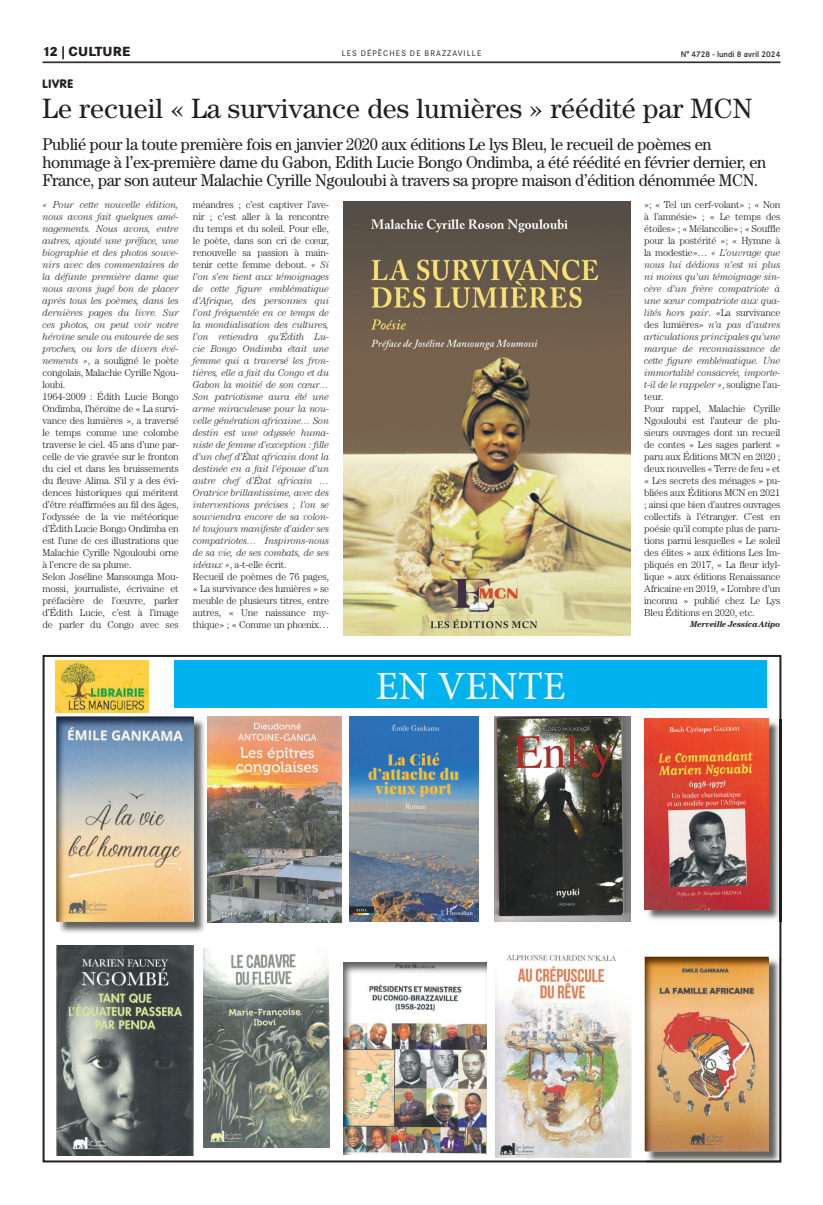
<style>
.page{position:relative;width:823px;height:1205px;background:#fff}
.page>*{position:absolute;margin:0;border:0;box-sizing:border-box;transform-origin:0 0}
.t1{font:40px "Minion Pro";color:#fff}
.t2{font:28px "Century";color:#231f20}
.t3{font:17px/18px "Century";letter-spacing:-.02em;color:#231f20;scale:.96 1}
.t4{font:800 13px "Corporate SBQ";letter-spacing:.02em;color:#231f20}
.t5{font:800 12px "Corporate Rounded";letter-spacing:.06em;color:#231f20}
.t6{font:300 10px/12px "Century";letter-spacing:-.02em;color:#231f20}
.t7{font:italic 300 10px/12px "Century";letter-spacing:-.02em;color:#231f20;scale:.95 1}
.t8{font:italic 700 8.5px "Century";letter-spacing:-.025em;color:#231f20}
.t9{font:8px "Corporate SBQ";letter-spacing:.135em;color:#231f20}
.t10{font:500 8px "Corporate SBQ";color:#231f20}
.s1{font-style:italic}
.s2{font-style:normal}
</style>
<div class="page">
<hr style="left:43px;top:62px;width:737px;height:1px;background:#231f20">
<svg style="left:43px;top:655px;width:738px;height:507px"></svg>
<img style="left:56px;top:661px;width:92px;height:52px">
<div style="left:174px;top:660px;width:592px;height:48px;background:#00b3ef"></div>
<img style="left:645px;top:720px;width:135px;height:201px">
<img style="left:643px;top:718px;width:125px;height:191px">
<img style="left:343px;top:963px;width:143px;height:191px">
<img style="left:58px;top:718px;width:148px;height:216px">
<img style="left:56px;top:716px;width:137px;height:205px">
<img style="left:58px;top:718px;width:135px;height:203px">
<img style="left:645px;top:958px;width:135px;height:204px">
<img style="left:645px;top:958px;width:123px;height:193px">
<img style="left:207px;top:716px;width:134px;height:206px">
<img style="left:56px;top:945px;width:137px;height:211px">
<img style="left:203px;top:948px;width:126px;height:199px">
<img style="left:494px;top:716px;width:136px;height:206px">
<img style="left:494px;top:948px;width:136px;height:210px">
<img style="left:349px;top:716px;width:129px;height:205px">
<img style="left:343px;top:201px;width:286px;height:434px">
<h3 class="t4" style="left:43px;top:43px;width:89px">12 | CULTURE</h3>
<p class="t9" style="left:341px;top:49px;width:141px">LES DÉPÊCHES DE BRAZZAVILLE</p>
<p class="t10" style="left:680px;top:49px;width:101px">N° 4728 - lundi 8 avril 2024</p>
<p class="t5" style="left:43px;top:77px;width:32px">LIVRE</p>
<h2 class="t2" style="left:43px;top:92px;width:711px">Le recueil « La survivance des lumières » réédité par MCN</h2>
<p class="t3" style="left:43px;top:135px;width:755px">Publié pour la toute première fois en janvier 2020 aux éditions Le lys Bleu, le recueil de poèmes en hommage à l’ex-première dame du Gabon, Edith Lucie Bongo Ondimba, a été réédité en février dernier, en<br>France, par son auteur Malachie Cyrille Ngouloubi à travers sa propre maison d’édition dénommée MCN.</p>
<p class="t6" style="left:43px;top:198px;width:138px"><span class="s1">« Pour cette nouvelle édition, nous avons fait quelques amé&shy;nagements. Nous avons, entre autres, ajouté une préface, une biographie et des photos souve&shy;nirs avec des commentaires de la défunte première dame que nous avons jugé bon de placer après tous les poèmes, dans les dernières pages du livre. Sur ces photos, on peut voir notre héroïne seule ou entourée de ses proches, ou lors de divers évé&shy;nements »</span>, a souligné le poète congolais, Malachie Cyrille Ngou&shy;loubi.<br>1964-2009 : Édith Lucie Bongo<br>Ondimba, l’héroïne de « La survi&shy;vance des lumières », a traversé le temps comme une colombe traverse le ciel. 45 ans d’une par&shy;celle de vie gravée sur le fronton du ciel et dans les bruissements du fleuve Alima. S’il y a des évi&shy;dences historiques qui méritent d’être réaffirmées au fil des âges, l’odyssée de la vie météorique d’Édith Lucie Bongo Ondimba en est l’une de ces illustrations que<br>Malachie Cyrille Ngouloubi orne à l’encre de sa plume.<br>Selon Joséline Mansounga Mou&shy;mossi, journaliste, écrivaine et préfacière de l’œuvre, parler d’Édith Lucie, c’est à l’image de parler du Congo avec ses</p>
<p class="t7" style="left:193px;top:198px;width:145px"><span class="s2">méandres ; c’est captiver l’ave&shy;nir ; c’est aller à la rencontre du temps et du soleil. Pour elle, le poète, dans son cri de cœur, renouvelle sa passion à main&shy;tenir cette femme debout.</span> « Si l’on s’en tient aux témoignages de cette figure emblématique d’Afrique, des personnes qui l’ont fréquentée en ce temps de la mondialisation des cultures, l’on retiendra qu’Édith Lu&shy;cie Bongo Ondimba était une femme qui a traversé les fron&shy;tières, elle a fait du Congo et du<br>Gabon la moitié de son cœur…<br>Son patriotisme aura été une arme miraculeuse pour la nou&shy;velle génération africaine… Son destin est une odyssée huma&shy;niste de femme d’exception : fille d’un chef d’État africain dont la destinée en a fait l’épouse d’un autre chef d’État africain …<br>Oratrice brillantissime, avec des interventions précises ; l’on se souviendra encore de sa volon&shy;té toujours manifeste d’aider ses compatriotes… Inspirons-nous de sa vie, de ses combats, de ses idéaux »<span class="s2">, a-t-elle écrit.<br>Recueil de poèmes de 76 pages, « La survivance des lumières » se meuble de plusieurs titres, entre autres, « Une naissance my&shy;thique» ; « Comme un phœnix…</span></p>
<p class="t6" style="left:643px;top:198px;width:138px">»; « Tel un cerf-volant» ; « Non à l’amnésie» ; « Le temps des étoiles» ; « Mélancolie» ; « Souffle pour la postérité »; « Hymne à la modestie»… <span class="s1">« L’ouvrage que nous lui dédions n’est ni plus ni moins qu’un témoignage sin&shy;cère d’un frère compatriote à une sœur compatriote aux qua&shy;lités hors pair</span>. «La survivance des lumières» <span class="s1">n’a pas d’autres articulations principales qu’une marque de reconnaissance de cette figure emblématique. Une immortalité consacrée, importe&shy;t-il de le rappeler »</span>, souligne l’au&shy;teur.<br>Pour rappel, Malachie Cyrille<br>Ngouloubi est l’auteur de plu&shy;sieurs ouvrages dont un recueil de contes « Les sages parlent » paru aux Éditions MCN en 2020 ; deux nouvelles « Terre de feu » et « Les secrets des ménages » pu&shy;bliées aux Éditions MCN en 2021 ; ainsi que bien d’autres ouvrages collectifs à l’étranger. C’est en poésie qu’il compte plus de paru&shy;tions parmi lesquelles « Le soleil des élites » aux éditions Les Im&shy;pliqués en 2017, « La fleur idyl&shy;lique » aux éditions Renaissance<br>Africaine en 2019, « L’ombre d’un inconnu » publié chez Le Lys<br>Bleu Éditions en 2020, etc.</p>
<p class="t8" style="left:689px;top:619px;width:92px">Merveille Jessica Atipo</p>
<h1 class="t1" style="left:375px;top:659px;width:191px">EN VENTE</h1>
</div>
